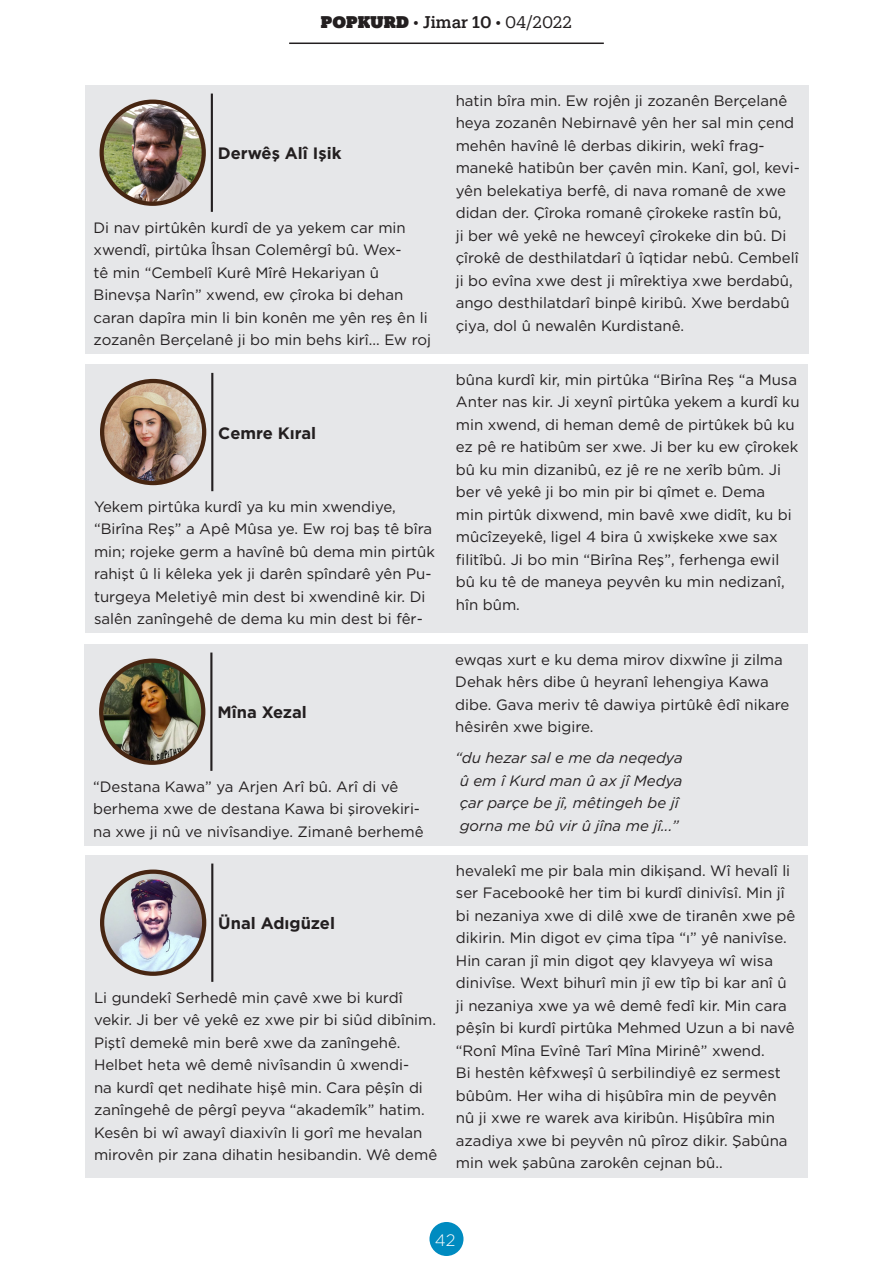
<style>
.page{position:relative;width:893px;height:1263px;background:#fff}
.page>*{position:absolute;margin:0;border:0;box-sizing:border-box;transform-origin:0 0}
.Paragraf{font:700 16.5px "Gotham";color:#231f20}
.t1{font:16.5px "Produkt Web";letter-spacing:-.005em;color:#231f20}
.t2{font:16.5px "Gotham Light TR";color:#fff}
.Paragraf-2{font:15px/22.5px "Gotham";color:#231f20}
.Paragraf-3{font:italic 15px/22.5px "Gotham";color:#231f20;text-align:center}
.s1{font-family:"Produkt Web Super"}
.s2{font-weight:500}
</style>
<div class="page">
<div style="left:85px;top:85px;width:723px;height:269px;background:#e6e7e9"></div>
<hr style="left:211px;top:94px;width:2px;height:118px;background:#231f20">
<img style="left:102px;top:102px;width:102px;height:102px;border-radius:51px">
<div style="left:100px;top:100px;width:106px;height:106px;border:4px solid #472612;border-radius:50%"></div>
<div style="left:85px;top:364px;width:723px;height:269px;background:#e6e7e9"></div>
<hr style="left:211px;top:373px;width:2px;height:118px;background:#231f20">
<img style="left:102px;top:381px;width:102px;height:102px;border-radius:51px">
<div style="left:100px;top:379px;width:106px;height:106px;border:4px solid #472612;border-radius:50%"></div>
<div style="left:85px;top:644px;width:723px;height:202px;background:#e6e7e9"></div>
<hr style="left:210px;top:652px;width:2px;height:119px;background:#231f20">
<img style="left:101px;top:661px;width:102px;height:102px;border-radius:51px">
<div style="left:99px;top:658px;width:106px;height:107px;border:4px solid #472612;border-radius:50%"></div>
<div style="left:85px;top:855px;width:723px;height:323px;background:#e6e7e9"></div>
<hr style="left:211px;top:863px;width:2px;height:119px;background:#231f20">
<img style="left:102px;top:872px;width:102px;height:102px;border-radius:51px">
<div style="left:100px;top:869px;width:106px;height:107px;border:4px solid #472612;border-radius:50%"></div>
<hr style="left:289px;top:43px;width:315px;height:1px;background:#231f20">
<div style="left:427px;top:1220px;width:39px;height:38px;background:#008bc0;border-radius:50%"></div>
<div style="left:425px;top:1218px;width:43px;height:42px;border:4px solid #fff;border-radius:50%"></div>
<p class="t1" style="left:321px;top:10px;width:253px"><span class="s1">POPKURD</span> • <span class="s2">Jimar 10</span> • 04/2022</p>
<p class="Paragraf" style="left:218px;top:143px;width:125px">Derwêş Alî Işik</p>
<p class="Paragraf-2" style="left:94px;top:216px;width:339px">Di nav pirtûkên kurdî de ya yekem car min xwendî, pirtûka Îhsan Colemêrgî bû. Wex-<br>tê min “Cembelî Kurê Mîrê Hekariyan û Binevşa Narîn” xwend, ew çîroka bi dehan caran dapîra min li bin konên me yên reş ên li zozanên Berçelanê ji bo min behs kirî... Ew roj</p>
<p class="Paragraf" style="left:218px;top:422px;width:99px">Cemre Kıral</p>
<p class="Paragraf-2" style="left:94px;top:495px;width:343px">Yekem pirtûka kurdî ya ku min xwendiye, “Birîna Reş” a Apê Mûsa ye. Ew roj baş tê bîra min; rojeke germ a havînê bû dema min pirtûk rahişt û li kêleka yek ji darên spîndarê yên Pu&shy;turgeya Meletiyê min dest bi xwendinê kir. Di salên zanîngehê de dema ku min dest bi fêr-</p>
<p class="Paragraf" style="left:217px;top:701px;width:91px">Mîna Xezal</p>
<p class="Paragraf-2" style="left:93px;top:775px;width:332px">“Destana Kawa” ya Arjen Arî bû. Arî di vê berhema xwe de destana Kawa bi şirovekiri&shy;na xwe ji nû ve nivîsandiye. Zimanê berhemê</p>
<p class="Paragraf" style="left:218px;top:912px;width:118px">Ünal Adıgüzel</p>
<p class="Paragraf-2" style="left:94px;top:986px;width:345px">Li gundekî Serhedê min çavê xwe bi kurdî vekir. Ji ber vê yekê ez xwe pir bi siûd dibînim.<br>Piştî demekê min berê xwe da zanîngehê.<br>Helbet heta wê demê nivîsandin û xwendi-<br>na kurdî qet nedihate hişê min. Cara pêşîn di zanîngehê de pêrgî peyva “akademîk” hatim.<br>Kesên bi wî awayî diaxivîn li gorî me hevalan mirovên pir zana dihatin hesibandin. Wê demê</p>
<p class="Paragraf-2" style="left:456px;top:89px;width:346px">hatin bîra min. Ew rojên ji zozanên Berçelanê heya zozanên Nebirnavê yên her sal min çend mehên havînê lê derbas dikirin, wekî frag&shy;manekê hatibûn ber çavên min. Kanî, gol, kevi&shy;yên belekatiya berfê, di nava romanê de xwe didan der. Çîroka romanê çîrokeke rastîn bû,<br>ji ber wê yekê ne hewceyî çîrokeke din bû. Di çîrokê de desthilatdarî û îqtidar nebû. Cembelî ji bo evîna xwe dest ji mîrektiya xwe berdabû, ango desthilatdarî binpê kiribû. Xwe berdabû çiya, dol û newalên Kurdistanê.</p>
<p class="Paragraf-2" style="left:456px;top:368px;width:345px">bûna kurdî kir, min pirtûka “Birîna Reş “a Musa Anter nas kir. Ji xeynî pirtûka yekem a kurdî ku min xwend, di heman demê de pirtûkek bû ku ez pê re hatibûm ser xwe. Ji ber ku ew çîrokek bû ku min dizanibû, ez jê re ne xerîb bûm. Ji ber vê yekê ji bo min pir bi qîmet e. Dema<br>min pirtûk dixwend, min bavê xwe didît, ku bi mûcîzeyekê, ligel 4 bira û xwişkeke xwe sax filitîbû. Ji bo min “Birîna Reş”, ferhenga ewil bû ku tê de maneya peyvên ku min nedizanî, hîn bûm.</p>
<p class="Paragraf-2" style="left:455px;top:648px;width:336px">ewqas xurt e ku dema mirov dixwîne ji zilma Dehak hêrs dibe û heyranî lehengiya Kawa dibe. Gava meriv tê dawiya pirtûkê êdî nikare hêsirên xwe bigire.</p>
<p class="Paragraf-3" style="left:455px;top:746px;width:229px">“du hezar sal e me da neqedya û em î Kurd man û ax jî Medya çar parçe be jî, mêtingeh be jî gorna me bû vir û jîna me jî...”</p>
<p class="Paragraf-2" style="left:456px;top:859px;width:341px">hevalekî me pir bala min dikişand. Wî hevalî li ser Facebookê her tim bi kurdî dinivîsî. Min jî bi nezaniya xwe di dilê xwe de tiranên xwe pê dikirin. Min digot ev çima tîpa “ı” yê nanivîse.<br>Hin caran jî min digot qey klavyeya wî wisa dinivîse. Wext bihurî min jî ew tîp bi kar anî û ji nezaniya xwe ya wê demê fedî kir. Min cara pêşîn bi kurdî pirtûka Mehmed Uzun a bi navê “Ronî Mîna Evînê Tarî Mîna Mirinê” xwend.<br>Bi hestên kêfxweşî û serbilindiyê ez sermest bûbûm. Her wiha di hişûbîra min de peyvên nû ji xwe re warek ava kiribûn. Hişûbîra min azadiya xwe bi peyvên nû pîroz dikir. Şabûna min wek şabûna zarokên cejnan bû..</p>
<p class="t2" style="left:435px;top:1230px;width:22px">42</p>
</div>
